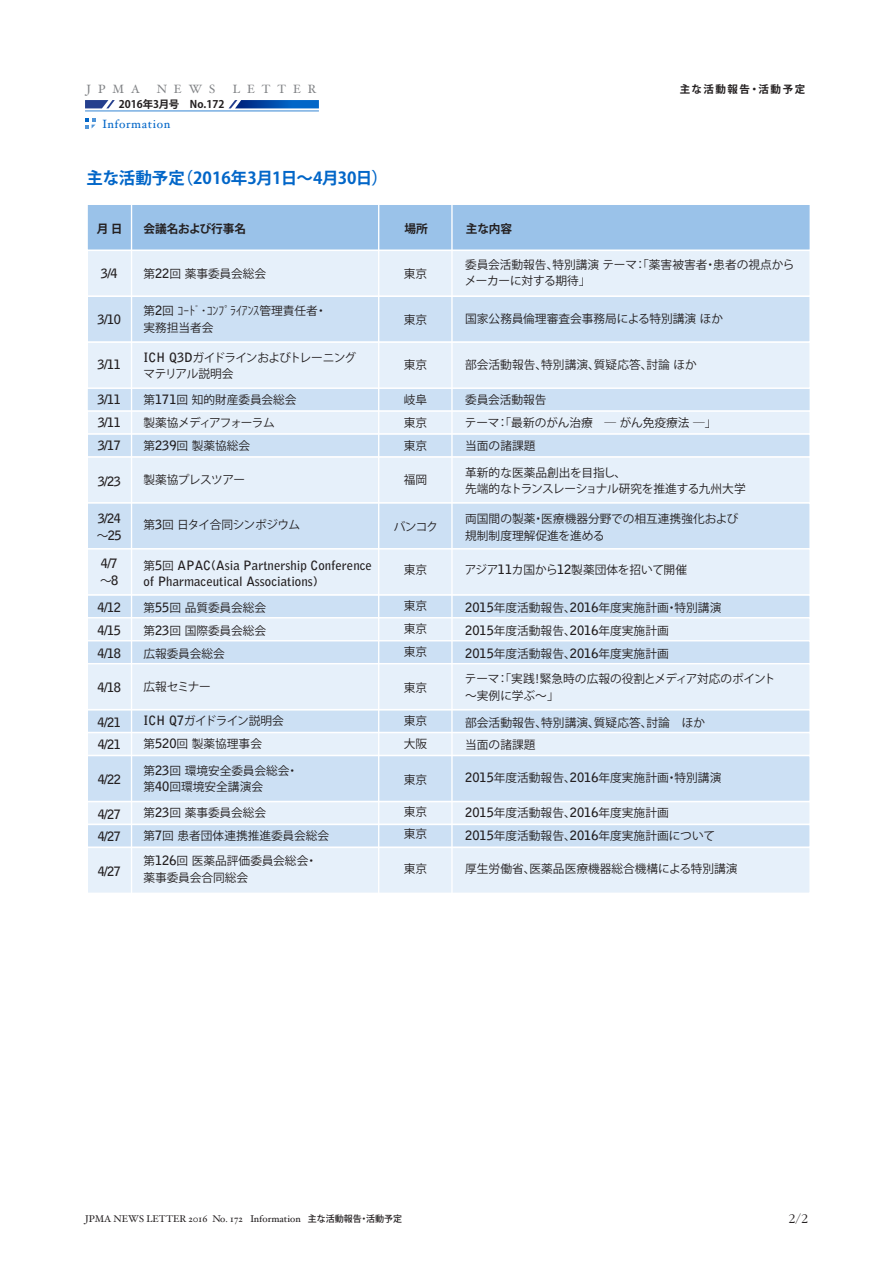
<style>
.page{position:relative;width:893px;height:1263px;background:#fff}
.page>*{position:absolute;margin:0;border:0;box-sizing:border-box;transform-origin:0 0}
.t1{font:700 16.5px "Koz Go Pr 6 N";color:#0266c8}
.t2{font:300 13.8px "Garamond";color:#231f20}
.t3{font:700 12.9px/23px "Bell Gothic Std";color:#231f20}
.t4{font:12px "Hoefler Text";letter-spacing:.58em;color:#808285}
.t5{font:12px "Hoefler Text";letter-spacing:.05em;color:#0266c8}
.t6{font:11.7px/23px "Koz Go Pr 6 N";color:#231f20}
.t7{font:11.7px/16.5px "Koz Go Pr 6 N";letter-spacing:-.05em;color:#231f20}
.t8{font:11.7px "Koz Go Pr 6 N";letter-spacing:-.02em;color:#231f20}
.t9{font:700 11.7px "Koz Go Pr 6 N";color:#231f20}
.t10{font:11.7px "Koz Go Pr 6 N";letter-spacing:-.045em;color:#231f20}
.t11{font:700 10.5px "Koz Go Pr 6 N";color:#231f20}
.t12{font:700 10.5px "Koz Go Pr 6 N";letter-spacing:.15em;color:#231f20}
.t13{font:9.75px "Hoefler Text";color:#231f20}
.s1{font-family:"Koz Go Pr 6 N";font-weight:400;font-size:11.7px}
.s2{font-family:"Bell Gothic Std";font-weight:700;font-size:12.9px}
.s3{font-family:"Koz Go Pro";font-weight:500;font-size:9px}
</style>
<div class="page">
<svg style="left:85px;top:100px;width:30px;height:8px"></svg>
<svg style="left:229px;top:100px;width:90px;height:8px"></svg>
<hr style="left:85px;top:111px;width:234px;height:1px;background:#3585d3">
<div style="left:87px;top:204px;width:723px;height:46px;background:#9ac2e9"></div>
<div style="left:87px;top:204px;width:724px;height:47px;border:1px solid #fff"></div>
<div style="left:87px;top:388px;width:723px;height:23px;background:#cce0f4"></div>
<div style="left:87px;top:250px;width:723px;height:46px;background:#e6f0fa"></div>
<div style="left:87px;top:250px;width:724px;height:47px;border:1px solid #fff"></div>
<div style="left:87px;top:296px;width:723px;height:46px;background:#cce0f4"></div>
<div style="left:87px;top:296px;width:724px;height:47px;border:1px solid #fff"></div>
<div style="left:87px;top:342px;width:723px;height:46px;background:#e6f0fa"></div>
<div style="left:87px;top:341px;width:724px;height:48px;border:1px solid #fff"></div>
<div style="left:87px;top:411px;width:723px;height:23px;background:#e6f0fa"></div>
<div style="left:87px;top:410px;width:724px;height:25px;border:1px solid #fff"></div>
<div style="left:87px;top:434px;width:723px;height:23px;background:#cce0f4"></div>
<div style="left:87px;top:433px;width:724px;height:25px;border:1px solid #fff"></div>
<div style="left:87px;top:457px;width:723px;height:46px;background:#e6f0fa"></div>
<div style="left:87px;top:456px;width:724px;height:48px;border:1px solid #fff"></div>
<div style="left:87px;top:503px;width:723px;height:46px;background:#cce0f4"></div>
<div style="left:87px;top:502px;width:724px;height:48px;border:1px solid #fff"></div>
<div style="left:87px;top:595px;width:723px;height:23px;background:#cce0f4"></div>
<div style="left:87px;top:594px;width:724px;height:24px;border:1px solid #fff"></div>
<div style="left:87px;top:618px;width:723px;height:23px;background:#e6f0fa"></div>
<div style="left:87px;top:617px;width:724px;height:24px;border:1px solid #fff"></div>
<div style="left:87px;top:641px;width:723px;height:23px;background:#cce0f4"></div>
<div style="left:87px;top:640px;width:724px;height:24px;border:1px solid #fff"></div>
<div style="left:87px;top:710px;width:723px;height:23px;background:#cce0f4"></div>
<div style="left:87px;top:709px;width:724px;height:24px;border:1px solid #fff"></div>
<div style="left:87px;top:733px;width:723px;height:22px;background:#e6f0fa"></div>
<div style="left:87px;top:732px;width:724px;height:24px;border:1px solid #fff"></div>
<div style="left:87px;top:549px;width:723px;height:46px;background:#e6f0fa"></div>
<div style="left:87px;top:548px;width:724px;height:47px;border:1px solid #fff"></div>
<div style="left:87px;top:664px;width:723px;height:46px;background:#e6f0fa"></div>
<div style="left:87px;top:663px;width:724px;height:47px;border:1px solid #fff"></div>
<div style="left:87px;top:801px;width:723px;height:23px;background:#e6f0fa"></div>
<div style="left:87px;top:801px;width:724px;height:24px;border:1px solid #fff"></div>
<div style="left:87px;top:824px;width:723px;height:23px;background:#cce0f4"></div>
<div style="left:87px;top:824px;width:724px;height:24px;border:1px solid #fff"></div>
<div style="left:87px;top:755px;width:723px;height:46px;background:#cce0f4"></div>
<div style="left:87px;top:755px;width:724px;height:47px;border:1px solid #fff"></div>
<div style="left:87px;top:847px;width:723px;height:46px;background:#e6f0fa"></div>
<div style="left:87px;top:847px;width:724px;height:47px;border:1px solid #fff"></div>
<hr style="left:131px;top:204px;width:1px;height:695px;background:#fff">
<hr style="left:378px;top:204px;width:1px;height:699px;background:#fff">
<hr style="left:451px;top:204px;width:2px;height:699px;background:#fff">
<svg style="left:85px;top:118px;width:11px;height:10px"></svg>
<p class="t4" style="left:87px;top:82px;width:55px">JPMA</p>
<p class="t4" style="left:157px;top:82px;width:60px">NEWS</p>
<p class="t4" style="left:233px;top:82px;width:85px">LETTER</p>
<p class="t11" style="left:119px;top:99px;width:107px">2016年3月号　No.172</p>
<p class="t5" style="left:102px;top:116px;width:70px">Information</p>
<p class="t12" style="left:680px;top:84px;width:127px">主な活動報告・活動予定</p>
<h1 class="t1" style="left:87px;top:168px;width:303px">主な活動予定（2016年3月1日～4月30日）</h1>
<p class="t9" style="left:97px;top:222px;width:27px">月日</p>
<p class="t9" style="left:143px;top:222px;width:104px">会議名および行事名</p>
<p class="t9" style="left:404px;top:222px;width:25px">場所</p>
<p class="t9" style="left:466px;top:222px;width:48px">主な内容</p>
<p class="t3" style="left:101px;top:262px;width:18px">3/4</p>
<p class="t3" style="left:98px;top:308px;width:25px">3/10</p>
<p class="t3" style="left:98px;top:353px;width:25px">3/11</p>
<p class="t3" style="left:98px;top:388px;width:25px;text-align:justify">3/11<br>3/11<br>3/17</p>
<p class="t3" style="left:98px;top:469px;width:25px">3/23</p>
<p class="t3" style="left:97px;top:510px;width:26px;line-height:16.5px">3/24<span class="s1">～</span>25</p>
<p class="t3" style="left:101px;top:552px;width:18px">4/7</p>
<p class="t6" style="left:100px;top:569px;width:20px">～<span class="s2">8</span></p>
<p class="t3" style="left:98px;top:595px;width:25px;text-align:justify">4/12<br>4/15<br>4/18</p>
<p class="t3" style="left:98px;top:676px;width:25px">4/18</p>
<p class="t3" style="left:98px;top:710px;width:25px">4/21<br>4/21</p>
<p class="t3" style="left:98px;top:768px;width:25px">4/22</p>
<p class="t3" style="left:98px;top:802px;width:25px">4/27<br>4/27</p>
<p class="t3" style="left:98px;top:860px;width:25px">4/27</p>
<p class="t6" style="left:465px;top:256px;width:331px;line-height:16.5px">委員会活動報告、特別講演テーマ：「薬害被害者・患者の視点からメーカーに対する期待」</p>
<p class="t6" style="left:465px;top:307px;width:259px">国家公務員倫理審査会事務局による特別講演ほか</p>
<p class="t6" style="left:465px;top:354px;width:233px">部会活動報告、特別講演、質疑応答、討論ほか</p>
<p class="t6" style="left:465px;top:388px;width:253px">委員会活動報告<br>テーマ：「最新のがん治療 ― がん免疫療法 ―」当面の諸課題</p>
<p class="t6" style="left:465px;top:464px;width:282px;line-height:16.5px">革新的な医薬品創出を目指し、<br>先端的なトランスレーショナル研究を推進する九州大学</p>
<p class="t6" style="left:465px;top:511px;width:275px;line-height:16.5px">両国間の製薬・医療機器分野での相互連携強化および規制制度理解促進を進める</p>
<p class="t8" style="left:465px;top:563px;width:224px">アジア<span class="s2">11</span>カ国から<span class="s2">12</span>製薬団体を招いて開催</p>
<p class="t6" style="left:465px;top:596px;width:258px"><span class="s2">2015</span>年度活動報告、<span class="s2">2016</span>年度実施計画・特別講演<br><span class="s2">2015</span>年度活動報告、<span class="s2">2016</span>年度実施計画<br><span class="s2">2015</span>年度活動報告、<span class="s2">2016</span>年度実施計画</p>
<p class="t6" style="left:465px;top:671px;width:312px;line-height:16.5px">テーマ：「実践！緊急時の広報の役割とメディア対応のポイント～実例に学ぶ～」</p>
<p class="t6" style="left:465px;top:711px;width:241px">部会活動報告、特別講演、質疑応答、討論 ほか当面の諸課題</p>
<p class="t6" style="left:465px;top:767px;width:258px"><span class="s2">2015</span>年度活動報告、<span class="s2">2016</span>年度実施計画・特別講演</p>
<p class="t6" style="left:465px;top:801px;width:251px"><span class="s2">2015</span>年度活動報告、<span class="s2">2016</span>年度実施計画<br><span class="s2">2015</span>年度活動報告、<span class="s2">2016</span>年度実施計画について</p>
<p class="t6" style="left:465px;top:857px;width:274px">厚生労働省、医薬品医療機器総合機構による特別講演</p>
<p class="t6" style="left:143px;top:262px;width:124px">第<span class="s2">22</span>回薬事委員会総会</p>
<p class="t6" style="left:143px;top:303px;width:185px;line-height:16.5px">第<span class="s2">2</span>回ｺｰﾄﾞ･ｺﾝﾌﾟﾗｲｱﾝｽ管理責任者・実務担当者会</p>
<p class="t7" style="left:143px;top:349px;width:214px"><span class="s2">ICH Q3D</span>ガイドラインおよびトレーニングマテリアル説明会</p>
<p class="t6" style="left:143px;top:388px;width:155px">第<span class="s2">171</span>回知的財産委員会総会製薬協メディアフォーラム第<span class="s2">239</span>回製薬協総会</p>
<p class="t10" style="left:143px;top:473px;width:103px">製薬協プレスツアー</p>
<p class="t7" style="left:143px;top:517px;width:158px">第<span class="s2">3</span>回日タイ合同シンポジウム</p>
<p class="t3" style="left:143px;top:557px;width:230px;line-height:16.5px"><span class="s1">第</span>5<span class="s1">回</span> APAC(Asia Partnership Conference of Pharmaceutical Associations)</p>
<p class="t6" style="left:143px;top:596px;width:124px;text-align:justify">第<span class="s2">55</span>回品質委員会総会第<span class="s2">23</span>回国際委員会総会広報委員会総会</p>
<p class="t6" style="left:143px;top:675px;width:69px">広報セミナー</p>
<p class="t6" style="left:143px;top:709px;width:142px"><span class="s2">ICH Q7</span>ガイドライン説明会第<span class="s2">520</span>回製薬協理事会</p>
<p class="t6" style="left:143px;top:763px;width:156px;line-height:16.5px">第<span class="s2">23</span>回環境安全委員会総会・第<span class="s2">40</span>回環境安全講演会</p>
<p class="t6" style="left:143px;top:801px;width:187px">第<span class="s2">23</span>回薬事委員会総会<br>第<span class="s2">7</span>回患者団体連携推進委員会総会</p>
<p class="t6" style="left:143px;top:853px;width:175px;line-height:16.5px">第<span class="s2">126</span>回医薬品評価委員会総会・薬事委員会合同総会</p>
<p class="t6" style="left:404px;top:262px;width:25px">東京</p>
<p class="t6" style="left:404px;top:309px;width:25px">東京</p>
<p class="t6" style="left:404px;top:354px;width:25px">東京</p>
<p class="t6" style="left:404px;top:388px;width:25px;text-align:justify">岐阜東京東京</p>
<p class="t6" style="left:404px;top:469px;width:25px">福岡</p>
<p class="t6" style="left:394px;top:515px;width:46px">バンコク</p>
<p class="t6" style="left:404px;top:559px;width:25px">東京</p>
<p class="t6" style="left:404px;top:595px;width:25px;text-align:justify">東京東京東京</p>
<p class="t6" style="left:404px;top:676px;width:25px">東京</p>
<p class="t6" style="left:404px;top:709px;width:25px">東京大阪</p>
<p class="t6" style="left:404px;top:768px;width:25px">東京</p>
<p class="t6" style="left:404px;top:800px;width:25px">東京東京</p>
<p class="t6" style="left:404px;top:857px;width:25px">東京</p>
<p class="t13" style="left:85px;top:1213px;width:319px">JPMA NEWS LETTER 2016 No. 172 Information <span class="s3">主な活動報告・活動予定</span></p>
<p class="t2" style="left:789px;top:1211px;width:21px">2/2</p>
</div>
